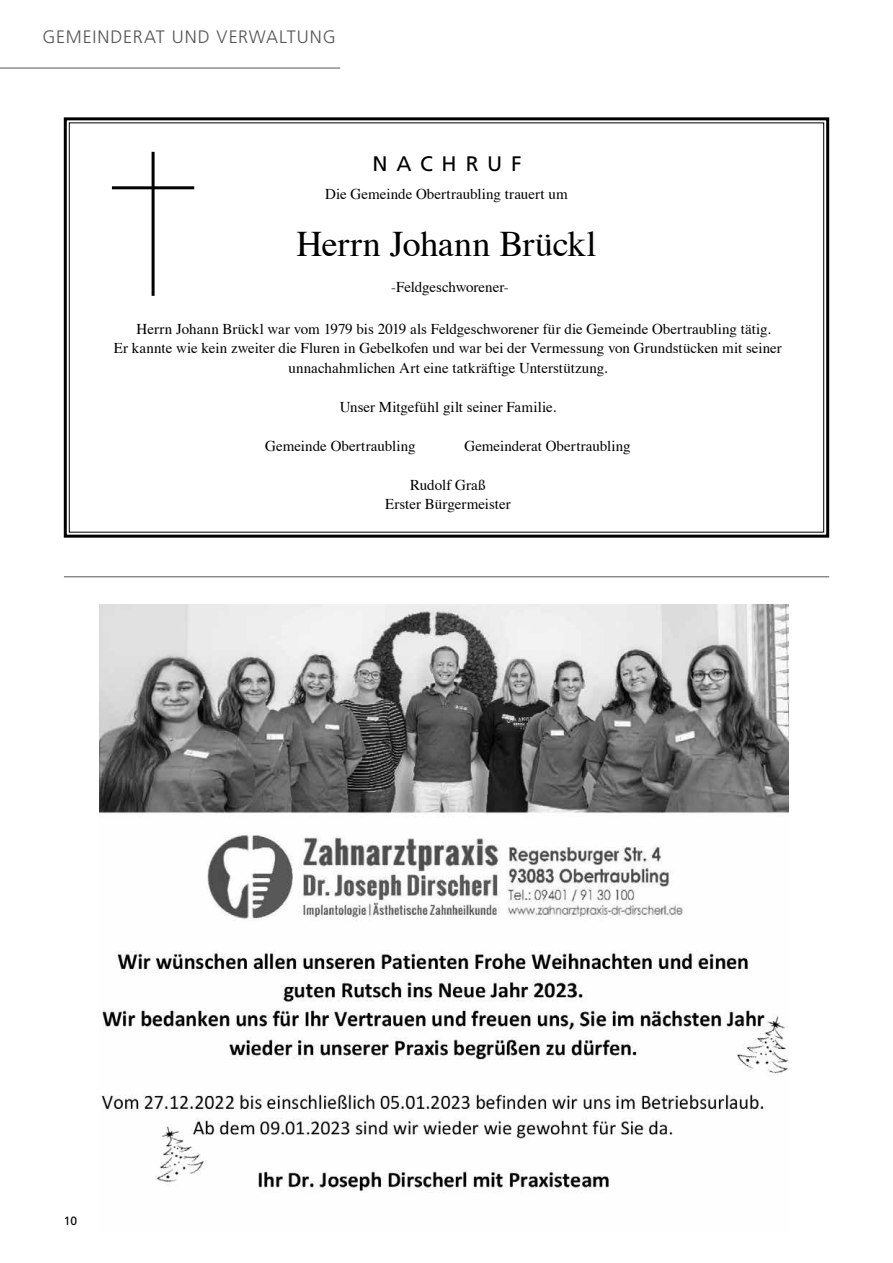
<style>
.page{position:relative;width:893px;height:1263px;background:#fff}
.page>*{position:absolute;margin:0;border:0;box-sizing:border-box;transform-origin:0 0}
.t1{font:36px "Times";letter-spacing:-.01em;color:#000}
.t2{font:21px "Frutiger LT Pro";letter-spacing:.42em;color:#000}
.t3{font:300 18px "Frutiger LT Pro";letter-spacing:.045em;color:#565656}
.t4{font:15px/19.5px "Times";color:#000;text-align:center}
.t5{font:12px "Frutiger LT Pro";color:#000}
</style>
<div class="page">
<svg style="left:63px;top:117px;width:767px;height:421px"></svg>
<hr style="left:152px;top:152px;width:3px;height:144px;background:#000">
<hr style="left:112px;top:186px;width:82px;height:3px;background:#000">
<img style="left:99px;top:605px;width:690px;height:588px">
<hr style="left:64px;top:576px;width:765px;height:1px;background:#565656">
<hr style="left:0;top:68px;width:340px;height:1px;background:#565656">
<p class="t3" style="left:43px;top:27px;width:295px">GEMEINDERAT UND VERWALTUNG</p>
<h2 class="t2" style="left:372px;top:151px;width:151px">NACHRUF</h2>
<p class="t4" style="left:325px;top:182px;width:244px">Die Gemeinde Obertraubling trauert um</p>
<h1 class="t1" style="left:296px;top:210px;width:301px">Herrn Johann Brückl</h1>
<p class="t4" style="left:391px;top:276px;width:119px">-Feldgeschworener-</p>
<p class="t4" style="left:137px;top:318px;width:636px">Herrn Johann Brückl war vom 1979 bis 2019 als Feldgeschworener für die Gemeinde Obertraubling tätig.</p>
<p class="t4" style="left:114px;top:337px;width:670px">Er kannte wie kein zweiter die Fluren in Gebelkofen und war bei der Vermessung von Grundstücken mit seiner</p>
<p class="t4" style="left:288px;top:357px;width:321px">unnachahmlichen Art eine tatkräftige Unterstützung.</p>
<p class="t4" style="left:340px;top:396px;width:218px">Unser Mitgefühl gilt seiner Familie.</p>
<p class="t4" style="left:265px;top:435px;width:152px">Gemeinde Obertraubling</p>
<p class="t4" style="left:464px;top:435px;width:168px">Gemeinderat Obertraubling</p>
<p class="t4" style="left:385px;top:474px;width:127px">Rudolf Graß<br>Erster Bürgermeister</p>
<p class="t5" style="left:64px;top:1213px;width:15px">10</p>
</div>
